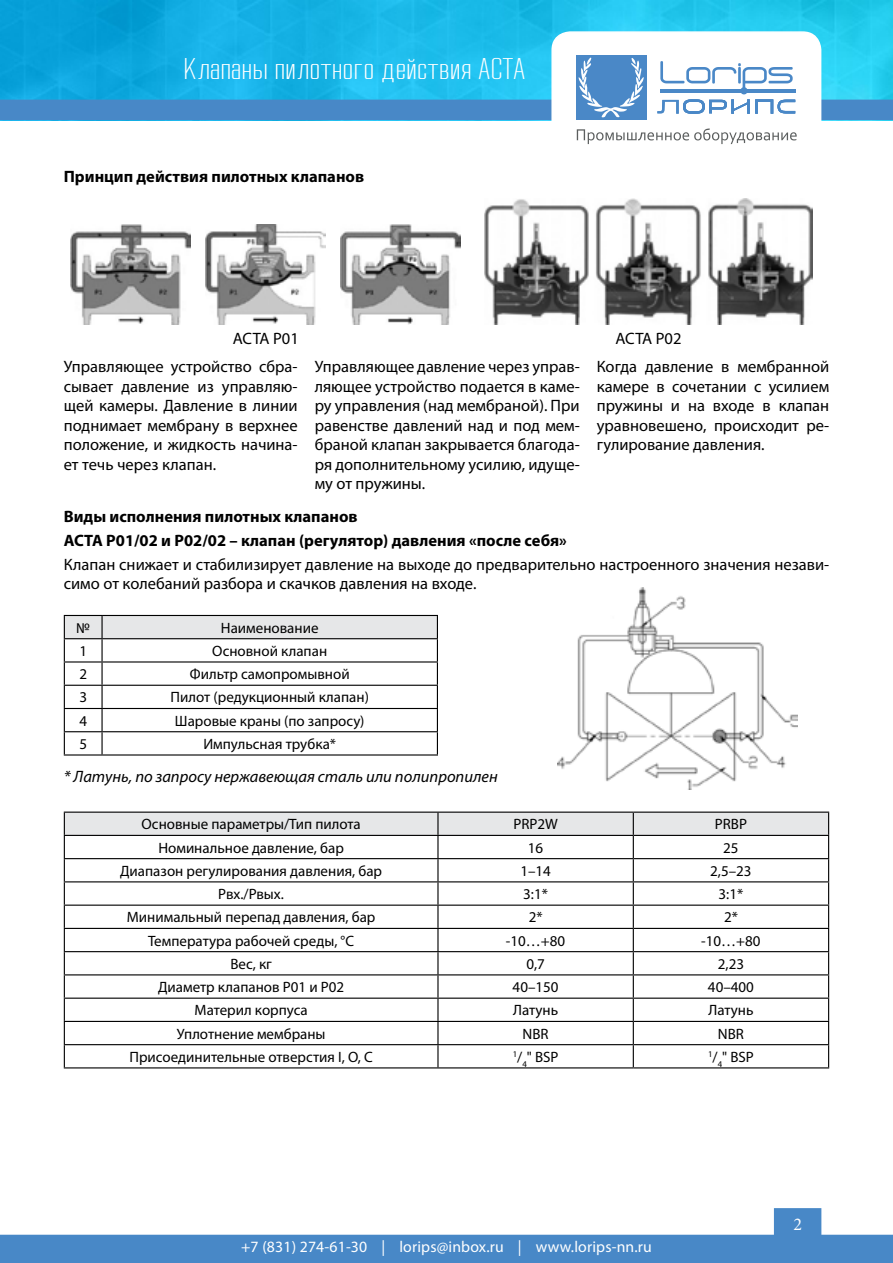
<style>
.page{position:relative;width:893px;height:1263px;background:#fff}
.page>*{position:absolute;margin:0;border:0;box-sizing:border-box;transform-origin:0 0}
.t1{font:300 29.7px "RB No 2";color:#fff;scale:1.11 1}
.t2{font:18px "Minion Pro";color:#fff}
.t3{font:16.5px/19.5px "Myriad Pro";color:#000;text-align:justify}
.t4{font:700 16.5px/23.7px "Myriad Pro";color:#000}
.t5{font:italic 16.5px "Myriad Pro";color:#000}
.t6{font:15.75px "Myriad Pro";letter-spacing:.01em;color:#fff}
.t7{font:15px "Myriad Pro";color:#000}
</style>
<div class="page">
<div style="left:774px;top:1208px;width:47px;height:28px;background:#4888c7;border:2px solid #4888c7"></div>
<div style="left:0;top:1235px;width:893px;height:28px;background:#4888c7"></div>
<img style="left:0;top:0;width:893px;height:100px">
<div style="left:0;top:100px;width:893px;height:20px;background:#4888c7"></div>
<div style="left:552px;top:32px;width:269px;height:135px;background:#fff;border-radius:18px"></div>
<div style="left:551px;top:31px;width:270px;height:137px;border:2px solid #fff;border-radius:18px"></div>
<div style="left:576px;top:55px;width:70px;height:65px;background:#4a88c7"></div>
<svg style="left:579px;top:58px;width:65px;height:59px"></svg>
<svg style="left:657px;top:61px;width:138px;height:53px"></svg>
<svg style="left:577px;top:128px;width:220px;height:16px"></svg>
<img style="left:71px;top:224px;width:119px;height:100px">
<img style="left:206px;top:224px;width:120px;height:100px">
<img style="left:341px;top:224px;width:120px;height:100px">
<img style="left:484px;top:199px;width:329px;height:125px">
<svg style="left:64px;top:615px;width:374px;height:139px"></svg>
<hr style="left:64px;top:754px;width:38px;height:1px;background:#000">
<hr style="left:102px;top:754px;width:336px;height:1px;background:#000">
<hr style="left:64px;top:811px;width:374px;height:2px;background:#000">
<hr style="left:438px;top:811px;width:195px;height:2px;background:#000">
<hr style="left:633px;top:811px;width:196px;height:2px;background:#000">
<svg style="left:64px;top:812px;width:765px;height:255px"></svg>
<hr style="left:64px;top:1067px;width:374px;height:1px;background:#000">
<hr style="left:438px;top:1067px;width:195px;height:1px;background:#000">
<hr style="left:633px;top:1067px;width:196px;height:1px;background:#000">
<img style="left:557px;top:588px;width:241px;height:202px">
<h1 class="t1" style="left:184px;top:52px;width:310px">Клапаны пилотного действия АСТА</h1>
<p class="t4" style="left:64px;top:165px;width:302px">Принцип действия пилотных клапанов</p>
<p class="t3" style="left:233px;top:328px;width:68px">АСТА Р01</p>
<p class="t3" style="left:615px;top:328px;width:68px">АСТА Р02</p>
<p class="t3" style="left:64px;top:357px;width:235px">Управляющее устройство сбра&shy;сывает давление из управляю&shy;щей камеры. Давление в линии поднимает мембрану в верхнее положение, и жидкость начина&shy;ет течь через клапан.</p>
<p class="t3" style="left:315px;top:357px;width:267px">Управляющее давление через управ&shy;ляющее устройство подается в каме&shy;ру управления (над мембраной). При равенстве давлений над и под мем&shy;браной клапан закрывается благода&shy;ря дополнительному усилию, идуще&shy;му от пружины.</p>
<p class="t3" style="left:597px;top:357px;width:234px">Когда давление в мембранной камере в сочетании с усилием пружины и на входе в клапан уравновешено, происходит ре&shy;гулирование давления.</p>
<p class="t4" style="left:64px;top:504px;width:505px">Виды исполнения пилотных клапанов<br>АСТА Р01/02 и Р02/02 – клапан (регулятор) давления «после себя»</p>
<p class="t3" style="left:64px;top:554px;width:767px">Клапан снижает и стабилизирует давление на выходе до предварительно настроенного значения незави&shy;симо от колебаний разбора и скачков давления на входе.</p>
<p class="t7" style="left:76px;top:618px;width:15px">№</p>
<p class="t7" style="left:221px;top:618px;width:99px">Наименование</p>
<p class="t7" style="left:79px;top:642px;width:9px">1</p>
<p class="t7" style="left:212px;top:642px;width:116px">Основной клапан</p>
<p class="t7" style="left:79px;top:665px;width:9px">2</p>
<p class="t7" style="left:190px;top:665px;width:161px">Фильтр самопромывной</p>
<p class="t7" style="left:79px;top:688px;width:9px">3</p>
<p class="t7" style="left:171px;top:688px;width:200px">Пилот (редукционный клапан)</p>
<p class="t7" style="left:79px;top:711px;width:9px">4</p>
<p class="t7" style="left:175px;top:711px;width:191px">Шаровые краны (по запросу)</p>
<p class="t7" style="left:79px;top:735px;width:9px">5</p>
<p class="t7" style="left:203px;top:735px;width:134px">Импульсная трубка*</p>
<p class="t5" style="left:64px;top:766px;width:436px">* Латунь, по запросу нержавеющая сталь или полипропилен</p>
<p class="t7" style="left:142px;top:815px;width:221px">Основные параметры/Тип пилота</p>
<p class="t7" style="left:513px;top:815px;width:46px">PRP2W</p>
<p class="t7" style="left:715px;top:815px;width:34px">PRBP</p>
<p class="t7" style="left:158px;top:838px;width:187px">Номинальное давление, бар</p>
<p class="t7" style="left:528px;top:838px;width:17px">16</p>
<p class="t7" style="left:723px;top:838px;width:17px">25</p>
<p class="t7" style="left:120px;top:862px;width:263px">Диапазон регулирования давления, бар</p>
<p class="t7" style="left:520px;top:862px;width:32px">1–14</p>
<p class="t7" style="left:710px;top:862px;width:43px">2,5–23</p>
<p class="t7" style="left:218px;top:885px;width:67px">Рвх./Рвых.</p>
<p class="t7" style="left:523px;top:885px;width:26px">3:1*</p>
<p class="t7" style="left:719px;top:885px;width:26px">3:1*</p>
<p class="t7" style="left:127px;top:908px;width:250px">Минимальный перепад давления, бар</p>
<p class="t7" style="left:529px;top:908px;width:15px">2*</p>
<p class="t7" style="left:724px;top:908px;width:15px">2*</p>
<p class="t7" style="left:148px;top:931px;width:207px">Температура рабочей среды, °С</p>
<p class="t7" style="left:506px;top:931px;width:61px">-10…+80</p>
<p class="t7" style="left:701px;top:931px;width:61px">-10…+80</p>
<p class="t7" style="left:230px;top:955px;width:43px">Вес, кг</p>
<p class="t7" style="left:526px;top:955px;width:20px">0,7</p>
<p class="t7" style="left:718px;top:955px;width:28px">2,23</p>
<p class="t7" style="left:158px;top:978px;width:188px">Диаметр клапанов Р01 и Р02</p>
<p class="t7" style="left:513px;top:978px;width:47px">40–150</p>
<p class="t7" style="left:708px;top:978px;width:47px">40–400</p>
<p class="t7" style="left:195px;top:1001px;width:115px">Материл корпуса</p>
<p class="t7" style="left:513px;top:1001px;width:47px">Латунь</p>
<p class="t7" style="left:708px;top:1001px;width:47px">Латунь</p>
<p class="t7" style="left:177px;top:1024px;width:150px">Уплотнение мембраны</p>
<p class="t7" style="left:523px;top:1024px;width:28px">NBR</p>
<p class="t7" style="left:718px;top:1024px;width:28px">NBR</p>
<p class="t7" style="left:129px;top:1048px;width:245px">Присоединительные отверстия I, O, C</p>
<p class="t7" style="left:513px;top:1048px;width:47px"><sup>1</sup>/<sub>4</sub>" BSP</p>
<p class="t7" style="left:708px;top:1048px;width:47px"><sup>1</sup>/<sub>4</sub>" BSP</p>
<p class="t6" style="left:241px;top:1237px;width:412px">+7 (831) 274-61-30 | lorips@inbox.ru | www.lorips-nn.ru</p>
<p class="t2" style="left:793px;top:1212px;width:10px">2</p>
</div>
